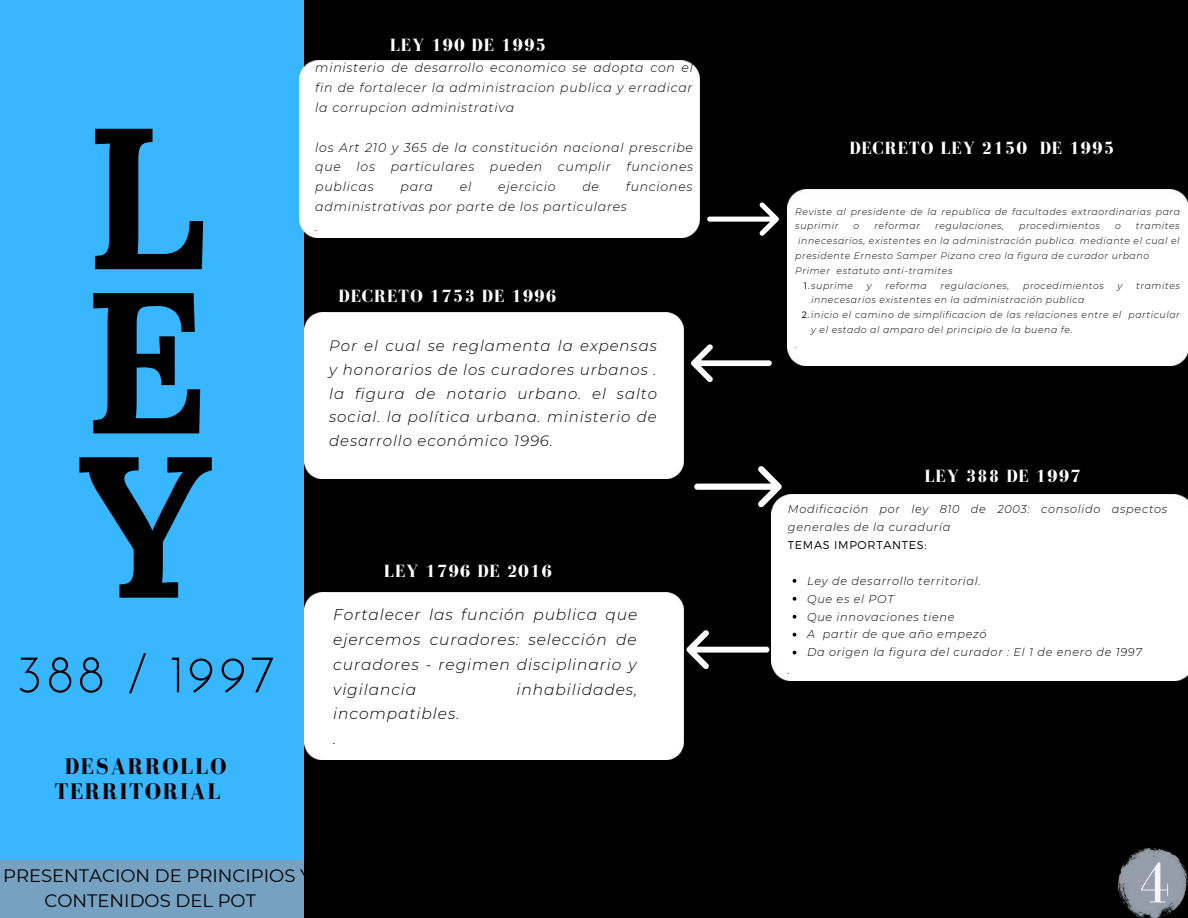
<style>
.page{position:relative;width:1188px;height:918px;background:#38b6ff}
.page>*{position:absolute;margin:0;border:0;box-sizing:border-box;transform-origin:0 0}
.t1{font:700 200.55px/164.2px "Lora";color:#000;text-align:justify}
.t2{font:58.05px "Bodoni FLF";color:#f4f6fc}
.t3{font:53.4px "Josefin Sans";letter-spacing:.07em;color:#000}
.t4{font:700 23.25px/24.8px "Bodoni FLF";letter-spacing:.07em;color:#000;text-align:center}
.t5{font:700 18.15px "Bodoni FLF";letter-spacing:.045em;color:#fff}
.t6{font:18px/24.8px "Montserrat";color:#000}
.t7{font:italic 300 15.45px/24.8px "Montserrat";letter-spacing:.06em;color:#000;text-align:justify}
.t8{font:italic 300 15px/23.7px "Montserrat";letter-spacing:.06em;color:#000;text-align:justify}
.t9{font:italic 300 12.45px/19.8px "Montserrat";letter-spacing:.06em;color:#000;text-align:justify}
.t10{font:italic 300 11.25px/18px "Montserrat";letter-spacing:.06em;color:#000}
.t11{font:300 11.25px "Montserrat";letter-spacing:.06em;color:#000}
.t12{font:italic 300 9.3px/14.9px "Montserrat";letter-spacing:.06em;color:#000}
.s1{font-style:normal}
</style>
<div class="page">
<div style="left:0;top:860px;width:396px;height:58px;background:#77a1c1"></div>
<div style="left:305px;top:0;width:883px;height:918px;background:#000"></div>
<div style="left:299px;top:60px;width:401px;height:177px;background:#fff"></div>
<div style="left:788px;top:190px;width:400px;height:175px;background:#fff"></div>
<div style="left:772px;top:495px;width:416px;height:185px;background:#fff"></div>
<div style="left:304px;top:312px;width:379px;height:167px;background:#fff"></div>
<svg style="left:707px;top:202px;width:72px;height:34px"></svg>
<svg style="left:691px;top:344px;width:81px;height:38px"></svg>
<svg style="left:694px;top:466px;width:88px;height:41px"></svg>
<svg style="left:686px;top:630px;width:83px;height:39px"></svg>
<div style="left:304px;top:593px;width:379px;height:166px;background:#fff"></div>
<svg style="left:793px;top:579px;width:3px;height:4px"></svg>
<svg style="left:793px;top:597px;width:3px;height:4px"></svg>
<svg style="left:793px;top:615px;width:3px;height:4px"></svg>
<svg style="left:793px;top:633px;width:3px;height:4px"></svg>
<img style="left:1117px;top:848px;width:71px;height:70px">
<h1 class="t1" style="left:79px;top:114px;width:135px">L E Y</h1>
<h3 class="t3" style="left:15px;top:652px;width:262px">388 / 1997</h3>
<h3 class="t4" style="left:54px;top:754px;width:174px">DESARROLLO<br>TERRITORIAL</h3>
<h3 class="t5" style="left:390px;top:35px;width:158px">LEY 190 DE 1995</h3>
<h3 class="t9" style="left:315px;top:58px;width:379px">ministerio de desarrollo economico se adopta con el fin de fortalecer la administracion publica y erradicar la corrupcion administrativa</h3>
<h3 class="t9" style="left:315px;top:137px;width:379px">los Art 210 y 365 de la constitución nacional prescribe que los particulares pueden cumplir funciones publicas</h3>
<h3 class="t9" style="left:315px;top:177px;width:379px;text-align:left;text-indent:311px">funciones administrativas por parte de los particulares<br>.</h3>
<h3 class="t9" style="left:401px;top:177px;width:34px">para</h3>
<h3 class="t9" style="left:460px;top:177px;width:13px">el</h3>
<h3 class="t9" style="left:498px;top:177px;width:59px">ejercicio</h3>
<h3 class="t9" style="left:582px;top:177px;width:18px">de</h3>
<h3 class="t5" style="left:339px;top:287px;width:219px">DECRETO 1753 DE 1996</h3>
<h3 class="t5" style="left:849px;top:138px;width:267px">DECRETO LEY 2150 DE 1995</h3>
<p class="t12" style="left:795px;top:204px;width:386px">Reviste al presidente de la republica de facultades extraordinarias para suprimir</p>
<p class="t12" style="left:854px;top:219px;width:7px">o</p>
<p class="t12" style="left:874px;top:219px;width:47px">reformar</p>
<p class="t12" style="left:935px;top:219px;width:70px">regulaciones,</p>
<p class="t12" style="left:1019px;top:219px;width:82px">procedimientos</p>
<p class="t12" style="left:1115px;top:219px;width:7px">o</p>
<p class="t12" style="left:1136px;top:219px;width:45px">tramites</p>
<p class="t12" style="left:798px;top:233px;width:383px">innecesarios, existentes en la administración publica. mediante el cual el</p>
<p class="t12" style="left:795px;top:248px;width:355px">presidente Ernesto Samper Pizano creo la figura de curador urbano</p>
<p class="t12" style="left:795px;top:263px;width:159px">Primer estatuto anti-tramites</p>
<p class="t12" style="left:804px;top:278px;width:51px"><span class="s1">1.</span>suprime</p>
<p class="t12" style="left:867px;top:278px;width:6px">y</p>
<p class="t12" style="left:885px;top:278px;width:43px">reforma</p>
<p class="t12" style="left:941px;top:278px;width:70px">regulaciones,</p>
<p class="t12" style="left:1023px;top:278px;width:82px">procedimientos</p>
<p class="t12" style="left:1118px;top:278px;width:6px">y</p>
<p class="t12" style="left:1136px;top:278px;width:45px">tramites</p>
<p class="t12" style="left:811px;top:293px;width:275px">innecesarios existentes en la administración publica</p>
<p class="t12" style="left:802px;top:307px;width:380px"><span class="s1">2.</span>inicio el camino de simplificacion de las relaciones entre el particular</p>
<p class="t12" style="left:811px;top:322px;width:263px">y el estado al amparo del principio de la buena fe.</p>
<h3 class="t8" style="left:329px;top:334px;width:329px">Por el cual se reglamenta la expensas</h3>
<p class="t12" style="left:795px;top:337px;width:3px">.</p>
<h3 class="t8" style="left:329px;top:358px;width:329px">y honorarios de los curadores urbanos . la figura de notario urbano. el salto social. la política urbana. ministerio de desarrollo económico 1996.</h3>
<h3 class="t5" style="left:924px;top:466px;width:158px">LEY 388 DE 1997</h3>
<h3 class="t5" style="left:384px;top:562px;width:170px">LEY 1796 DE 2016</h3>
<h3 class="t7" style="left:333px;top:602px;width:306px">Fortalecer las función publica que ejercemos curadores: selección de curadores - regimen disciplinario y vigilancia</h3>
<h3 class="t7" style="left:517px;top:677px;width:122px">inhabilidades,</h3>
<h3 class="t7" style="left:333px;top:701px;width:128px">incompatibles. .</h3>
<p class="t10" style="left:788px;top:500px;width:381px">Modificación por ley 810 de 2003: consolido aspectos generales de la curaduría</p>
<p class="t11" style="left:788px;top:537px;width:140px">TEMAS IMPORTANTES:</p>
<p class="t10" style="left:788px;top:661px;width:4px">.</p>
<p class="t10" style="left:807px;top:572px;width:336px">Ley de desarrollo territorial.<br>Que es el POT<br>Que innovaciones tiene<br>A partir de que año empezó<br>Da origen la figura del curador : El 1 de enero de 1997</p>
<h3 class="t6" style="left:45px;top:864px;width:269px;text-indent:-41px">PRESENTACION DE PRINCIPIOS Y<br>CONTENIDOS DEL POT</h3>
<h2 class="t2" style="left:1139px;top:852px;width:33px">4</h2>
</div>
